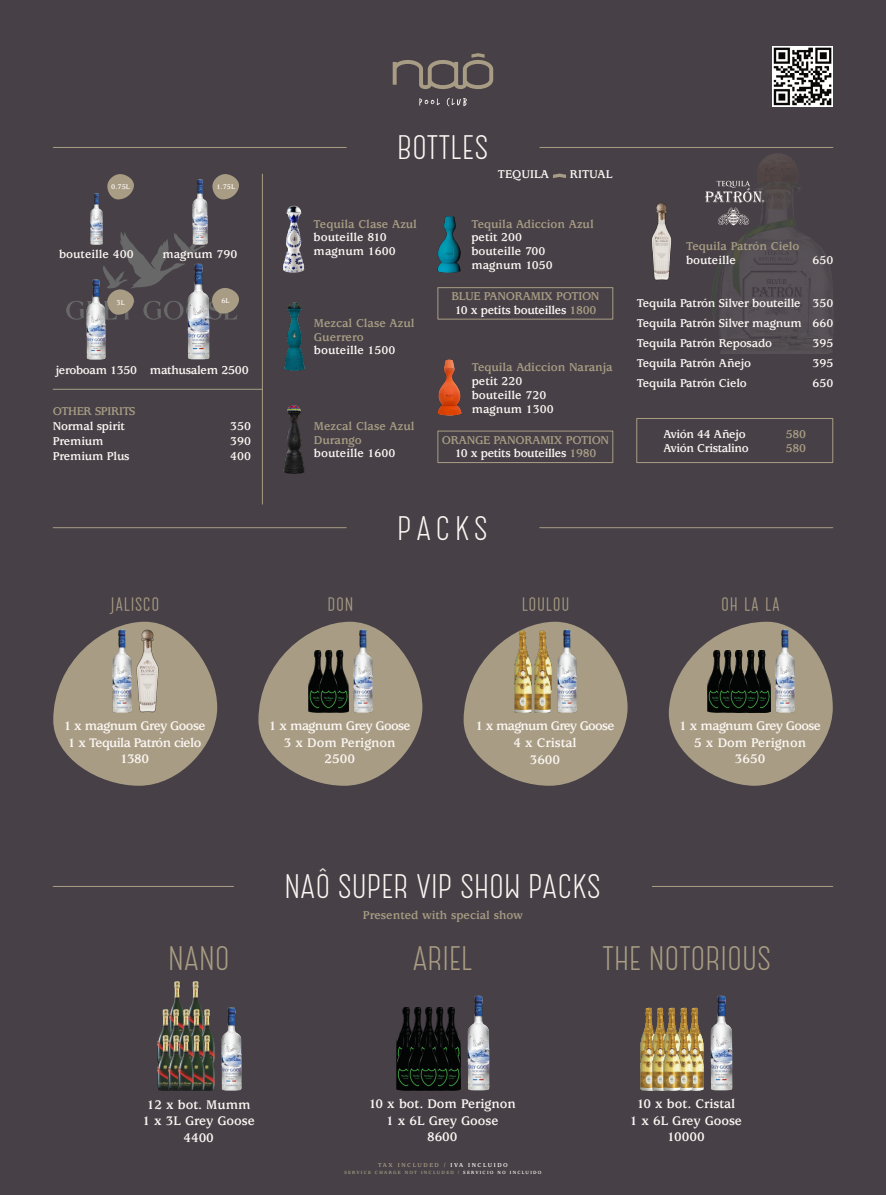
<style>
.page{position:relative;width:886px;height:1195px;background:#fff}
.page>*{position:absolute;margin:0;border:0;box-sizing:border-box;transform-origin:0 0}
.t1{font:30px "Catorze 27 Style 1";color:#fcf6f3}
.t2{font:30px "Catorze 27 Style 1";color:#a99d83}
.t3{font:22.5px "Catorze 27 Style 1";color:#a99d83}
.t4{font:700 13.75px/16.5px "Usherwood Std";letter-spacing:-.04em;color:#fcf6f3;text-align:center}
.t5{font:700 13.75px/16.5px "Usherwood Std";letter-spacing:-.01em;color:#fcf6f3;text-align:center}
.t6{font:700 13.75px/16.5px "Usherwood Std";letter-spacing:-.05em;color:#fcf6f3;text-align:center}
.t7{font:700 12.62px "Usherwood Std";letter-spacing:-.025em;color:#fcf6f3}
.t8{font:700 12.5px/20px "Usherwood Std";letter-spacing:-.015em;color:#fcf6f3}
.t9{font:700 12.5px/13.8px "Usherwood Std";color:#a89d84}
.t10{font:700 12.5px/13.8px "Usherwood Std";letter-spacing:-.025em;color:#a89d84}
.t11{font:700 7.5px "Usherwood Std";color:#fcf6f3}
.t12{font:700 6.25px "Usherwood Std";letter-spacing:.25em;color:#a89d84}
.t13{font:700 5px "Usherwood Std";letter-spacing:.25em;color:#a89d84}
.s1{color:#fcf6f3}
</style>
<div class="page">
<div style="left:0;top:0;width:886px;height:1194px;background:#474147"></div>
<img style="left:773px;top:46px;width:60px;height:60px">
<svg style="left:419px;top:98px;width:21px;height:8px"></svg>
<svg style="left:447px;top:98px;width:20px;height:8px"></svg>
<svg style="left:393px;top:53px;width:100px;height:36px"></svg>
<img style="left:284px;top:405px;width:20px;height:68px">
<hr style="left:262px;top:174px;width:1px;height:330px;background:#a89d84">
<img style="left:284px;top:302px;width:20px;height:68px">
<div style="left:437px;top:430px;width:176px;height:33px;border:1px solid #a89d84"></div>
<img style="left:645px;top:1007px;width:7px;height:20px">
<img style="left:692px;top:1007px;width:7px;height:20px">
<img style="left:652px;top:1007px;width:12px;height:20px">
<img style="left:680px;top:1007px;width:12px;height:20px">
<img style="left:668px;top:1007px;width:8px;height:20px">
<img style="left:640px;top:1027px;width:12px;height:62px">
<img style="left:692px;top:1027px;width:12px;height:62px">
<img style="left:652px;top:1027px;width:12px;height:62px">
<img style="left:680px;top:1027px;width:12px;height:62px">
<img style="left:664px;top:1027px;width:16px;height:62px">
<img style="left:711px;top:995px;width:22px;height:95px">
<img style="left:402px;top:1007px;width:6px;height:21px">
<img style="left:408px;top:1007px;width:11px;height:21px">
<img style="left:449px;top:1007px;width:6px;height:21px">
<img style="left:437px;top:1007px;width:12px;height:21px">
<img style="left:419px;top:1007px;width:18px;height:21px">
<img style="left:397px;top:1028px;width:11px;height:61px">
<img style="left:408px;top:1028px;width:11px;height:61px">
<img style="left:449px;top:1028px;width:11px;height:61px">
<img style="left:437px;top:1028px;width:12px;height:61px">
<img style="left:419px;top:1028px;width:18px;height:61px">
<img style="left:467px;top:995px;width:22px;height:95px">
<img style="left:171px;top:981px;width:12px;height:28px">
<img style="left:189px;top:981px;width:13px;height:28px">
<img style="left:204px;top:1009px;width:7px;height:25px">
<img style="left:160px;top:1009px;width:8px;height:25px">
<img style="left:168px;top:1009px;width:10px;height:25px">
<img style="left:194px;top:1009px;width:10px;height:25px">
<img style="left:178px;top:1009px;width:16px;height:25px">
<img style="left:204px;top:1034px;width:11px;height:56px">
<img style="left:158px;top:1034px;width:10px;height:56px">
<img style="left:168px;top:1034px;width:10px;height:56px">
<img style="left:194px;top:1034px;width:10px;height:56px">
<img style="left:178px;top:1034px;width:16px;height:56px">
<img style="left:222px;top:1007px;width:19px;height:83px">
<hr style="left:53px;top:886px;width:181px;height:1px;background:#a89d84">
<hr style="left:652px;top:886px;width:181px;height:1px;background:#a89d84">
<svg style="left:669px;top:621px;width:164px;height:164px"></svg>
<img style="left:775px;top:629px;width:19px;height:83px">
<img style="left:737px;top:650px;width:4px;height:62px">
<img style="left:759px;top:650px;width:11px;height:62px">
<img style="left:741px;top:650px;width:18px;height:62px">
<img style="left:707px;top:650px;width:11px;height:62px">
<img style="left:718px;top:650px;width:19px;height:62px">
<svg style="left:53px;top:621px;width:164px;height:164px"></svg>
<img style="left:112px;top:629px;width:20px;height:83px">
<img style="left:137px;top:629px;width:21px;height:83px">
<svg style="left:464px;top:621px;width:164px;height:164px"></svg>
<img style="left:534px;top:630px;width:17px;height:19px">
<img style="left:515px;top:630px;width:17px;height:63px">
<img style="left:515px;top:649px;width:16px;height:63px">
<img style="left:534px;top:649px;width:17px;height:63px">
<img style="left:558px;top:629px;width:19px;height:83px">
<svg style="left:258px;top:621px;width:164px;height:164px"></svg>
<img style="left:354px;top:629px;width:19px;height:83px">
<img style="left:308px;top:650px;width:11px;height:62px">
<img style="left:338px;top:650px;width:11px;height:62px">
<img style="left:319px;top:650px;width:19px;height:62px">
<hr style="left:53px;top:527px;width:293px;height:1px;background:#a89d84">
<hr style="left:540px;top:527px;width:293px;height:1px;background:#a89d84">
<hr style="left:53px;top:147px;width:293px;height:1px;background:#a89d84">
<hr style="left:540px;top:147px;width:293px;height:1px;background:#a89d84">
<img style="left:717px;top:147px;width:117px;height:206px">
<img style="left:652px;top:203px;width:19px;height:77px">
<svg style="left:705px;top:181px;width:59px;height:44px"></svg>
<div style="left:636px;top:418px;width:197px;height:45px;border:1px solid #a89d84"></div>
<svg style="left:107px;top:174px;width:27px;height:25px"></svg>
<img style="left:90px;top:194px;width:12px;height:37px">
<svg style="left:212px;top:174px;width:27px;height:25px"></svg>
<img style="left:192px;top:179px;width:15px;height:52px">
<img style="left:86px;top:320px;width:19px;height:39px">
<svg style="left:66px;top:231px;width:173px;height:89px"></svg>
<img style="left:188px;top:263px;width:22px;height:96px">
<hr style="left:53px;top:389px;width:209px;height:1px;background:#a89d84">
<svg style="left:553px;top:173px;width:13px;height:5px"></svg>
<div style="left:437px;top:287px;width:176px;height:32px;border:1px solid #a89d84"></div>
<img style="left:438px;top:216px;width:22px;height:56px">
<img style="left:438px;top:360px;width:23px;height:56px">
<img style="left:283px;top:205px;width:22px;height:67px">
<h1 class="t1" style="left:397px;top:132px;width:93px">BOTTLES</h1>
<p class="t11" style="left:111px;top:184px;width:20px">0.75L</p>
<p class="t11" style="left:216px;top:184px;width:20px">1.75L</p>
<p class="t8" style="left:59px;top:246px;width:76px">bouteille 400</p>
<p class="t8" style="left:162px;top:245px;width:77px">magnum 790</p>
<p class="t11" style="left:117px;top:299px;width:10px">3L</p>
<p class="t11" style="left:221px;top:298px;width:10px">6L</p>
<p class="t8" style="left:56px;top:361px;width:83px">jeroboam 1350</p>
<p class="t10" style="left:53px;top:406px;width:84px">OTHER SPIRITS</p>
<p class="t8" style="left:53px;top:420px;width:78px;line-height:15px">Normal spirit<br>Premium<br>Premium Plus</p>
<p class="t7" style="left:150px;top:365px;width:100px">mathusalem 2500</p>
<p class="t8" style="left:230px;top:420px;width:22px;line-height:15px;text-align:justify">350<br>390<br>400</p>
<p class="t9" style="left:314px;top:218px;width:105px">Tequila Clase Azul</p>
<p class="t8" style="left:314px;top:232px;width:83px;line-height:13.8px">bouteille 810 magnum 1600</p>
<p class="t9" style="left:314px;top:318px;width:102px">Mezcal Clase Azul<br>Guerrero</p>
<p class="t8" style="left:314px;top:342px;width:83px">bouteille 1500</p>
<p class="t9" style="left:314px;top:421px;width:102px">Mezcal Clase Azul<br>Durango</p>
<p class="t8" style="left:314px;top:445px;width:83px">bouteille 1600</p>
<p class="t8" style="left:498px;top:166px;width:53px">TEQUILA</p>
<p class="t8" style="left:570px;top:166px;width:44px">RITUAL</p>
<p class="t9" style="left:471px;top:218px;width:124px">Tequila Adiccion Azul</p>
<p class="t8" style="left:471px;top:232px;width:83px;line-height:13.8px">petit 200 bouteille 700 magnum 1050</p>
<p class="t10" style="left:452px;top:291px;width:149px">BLUE PANORAMIX POTION<br><span class="s1">10 x petits bouteilles</span> 1800</p>
<p class="t9" style="left:472px;top:362px;width:143px">Tequila Adiccion Naranja</p>
<p class="t8" style="left:472px;top:376px;width:83px;line-height:13.8px">petit 220 bouteille 720 magnum 1300</p>
<p class="t10" style="left:442px;top:434px;width:169px;text-align:center">ORANGE PANORAMIX POTION<br><span class="s1">10 x petits bouteilles</span> 1980</p>
<p class="t9" style="left:686px;top:240px;width:115px">Tequila Patrón Cielo</p>
<p class="t8" style="left:686px;top:251px;width:52px">bouteille</p>
<p class="t8" style="left:812px;top:251px;width:22px">650</p>
<p class="t8" style="left:637px;top:295px;width:166px">Tequila Patrón Silver bouteille<br>Tequila Patrón Silver magnum<br>Tequila Patrón Reposado<br>Tequila Patrón Añejo<br>Tequila Patrón Cielo</p>
<p class="t8" style="left:812px;top:294px;width:22px;text-align:justify">350<br>660<br>395<br>395<br>650</p>
<p class="t8" style="left:663px;top:425px;width:84px">Avión 44 Añejo</p>
<p class="t9" style="left:786px;top:428px;width:22px">580</p>
<p class="t8" style="left:663px;top:439px;width:87px">Avión Cristalino</p>
<p class="t9" style="left:786px;top:442px;width:22px">580</p>
<h1 class="t1" style="left:397px;top:512px;width:92px">PACKS</h1>
<h2 class="t3" style="left:111px;top:593px;width:51px">jalisco</h2>
<h2 class="t3" style="left:521px;top:593px;width:50px">loulou</h2>
<h2 class="t3" style="left:721px;top:593px;width:61px">oh la la</h2>
<h2 class="t3" style="left:327px;top:593px;width:28px">don</h2>
<p class="t4" style="left:64px;top:719px;width:143px">1 x magnum Grey Goose<br>1 x Tequila Patrón cielo<br>1380</p>
<p class="t6" style="left:475px;top:719px;width:141px">1 x magnum Grey Goose<br>4 x Cristal<br>3600</p>
<p class="t4" style="left:269px;top:719px;width:143px">1 x magnum Grey Goose<br>3 x Dom Perignon<br>2500</p>
<h1 class="t1" style="left:284px;top:871px;width:318px">NAÔ SUPER VIP SHOW PACKS</h1>
<p class="t9" style="left:363px;top:909px;width:161px">Presented with special show</p>
<p class="t4" style="left:679px;top:719px;width:143px">1 x magnum Grey Goose<br>5 x Dom Perignon<br>3650</p>
<h1 class="t2" style="left:168px;top:942px;width:63px">NANO</h1>
<p class="t5" style="left:143px;top:1097px;width:114px">12 x bot. Mumm<br>1 x 3L Grey Goose<br>4400</p>
<h1 class="t2" style="left:412px;top:942px;width:62px">ARIEL</h1>
<p class="t5" style="left:369px;top:1097px;width:149px">10 x bot. Dom Perignon<br>1 x 6L Grey Goose<br>8600</p>
<p class="t12" style="left:378px;top:1162px;width:131px">TAX INCLUDED / <span class="s1">IVA INCLUIDO</span></p>
<p class="t13" style="left:344px;top:1170px;width:199px">SERVICE CHARGE NOT INCLUDED / <span class="s1">SERVICIO NO INCLUIDO</span></p>
<h1 class="t2" style="left:602px;top:942px;width:171px">THE NOTORIOUS</h1>
<p class="t5" style="left:630px;top:1097px;width:114px">10 x bot. Cristal<br>1 x 6L Grey Goose<br>10000</p>
</div>
